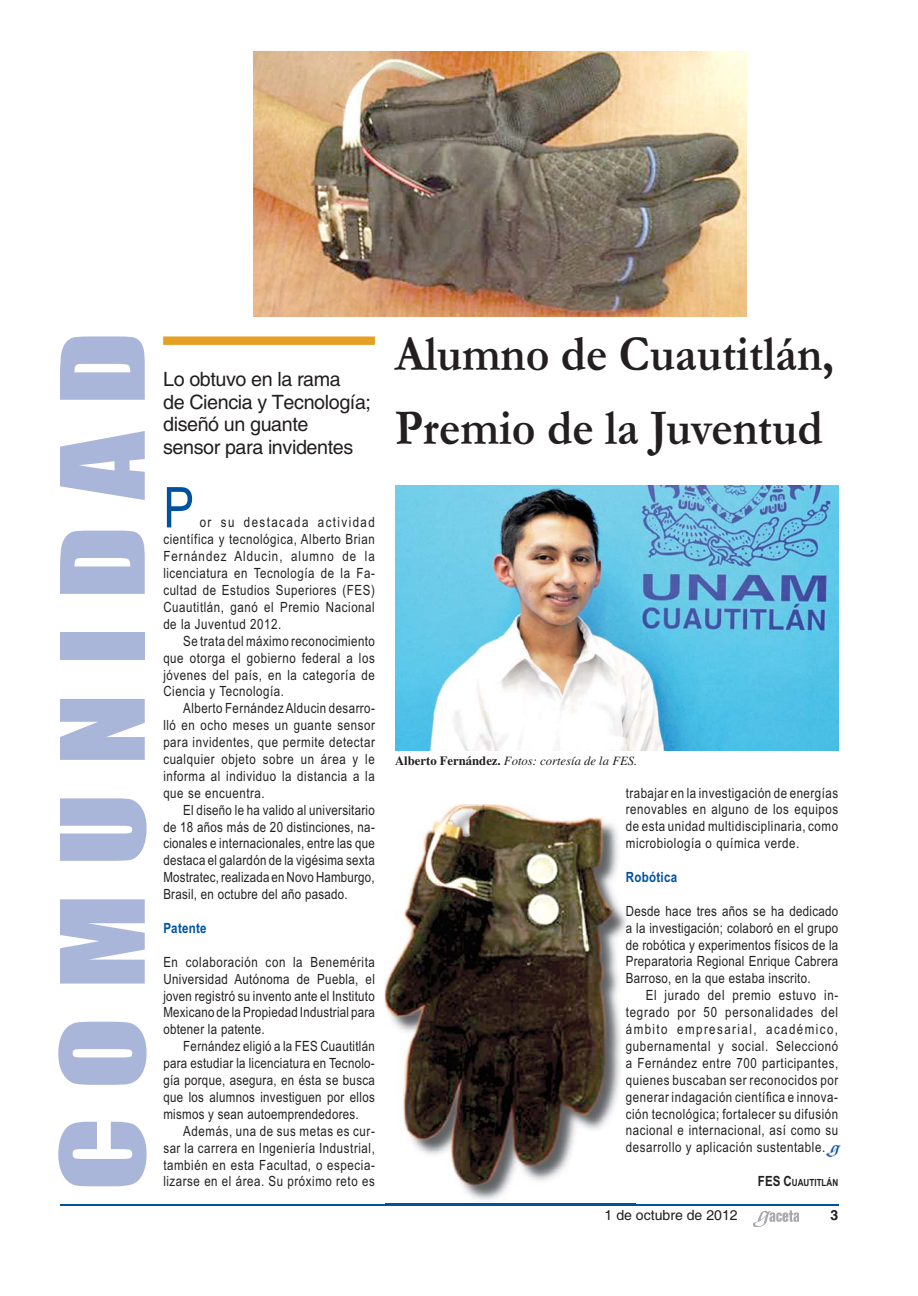
<style>
.page{position:relative;width:918px;height:1296px;background:#fff}
.page>*{position:absolute;margin:0;border:0;box-sizing:border-box;transform-origin:0 0}
.t1{font:107.1px "Impact";letter-spacing:.21em;color:#aab5da;scale:1.24 1}
.t2{font:56.25px "Arial Narrow";color:#00529f}
.t3{font:700 50.7px/74.6px "Garamond";color:#231f20;scale:.9 1}
.t4{font:19.65px/22.5px "Helvetica";letter-spacing:-.02em;color:#231f20}
.t5{font:14.1px/17px "Arial Narrow";letter-spacing:.04em;color:#231f20;text-align:justify}
.t6{font:14.1px "Helvetica";color:#231f20}
.t7{font:700 14.1px "Arial Narrow";letter-spacing:.02em;color:#00529f}
.t8{font:700 14.1px "Helvetica";color:#231f20}
.t9{font:italic 12.6px "Times";color:#231f20}
.t10{font:700 9.9px "Arial Narrow";color:#231f20}
.s1{font-weight:700;font-style:normal}
.s2{font-size:14.1px}
</style>
<div class="page">
<hr style="left:60px;top:1204px;width:778px;height:1px;background:#00529f">
<img style="left:753px;top:1210px;width:46px;height:17px">
<div style="left:163px;top:336px;width:212px;height:9px;background:#e4a025"></div>
<img style="left:827px;top:1145px;width:14px;height:11px">
<img style="left:385px;top:831px;width:251px;height:375px">
<img style="left:385px;top:1204px;width:251px;height:1px">
<svg style="left:626px;top:831px;width:10px;height:20px"></svg>
<svg style="left:627px;top:872px;width:9px;height:10px"></svg>
<svg style="left:627px;top:906px;width:9px;height:10px"></svg>
<svg style="left:626px;top:923px;width:10px;height:13px"></svg>
<img style="left:626px;top:939px;width:10px;height:14px">
<svg style="left:627px;top:956px;width:9px;height:30px"></svg>
<svg style="left:626px;top:1007px;width:10px;height:81px"></svg>
<img style="left:626px;top:1091px;width:10px;height:14px">
<svg style="left:626px;top:1108px;width:10px;height:47px"></svg>
<img style="left:385px;top:806px;width:231px;height:383px">
<img style="left:253px;top:51px;width:493px;height:265px">
<img style="left:396px;top:485px;width:443px;height:266px">
<h1 class="t1" style="left:68px;top:1191px;width:694px;rotate:-90deg">COMUNIDAD</h1>
<h3 class="t4" style="left:163px;top:370px;width:209px">Lo obtuvo en la rama<br>de Ciencia y Tecnología; diseñó un guante<br>sensor para invidentes</h3>
<h2 class="t2" style="left:163px;top:487px;width:32px">P</h2>
<p class="t5" style="left:163px;top:515px;width:213px;text-indent:36px">or su destacada actividad científica y tecnológica, Alberto Brian Fernández Alducin, alumno de la licenciatura en Tecnología de la Fa&shy;cultad de Estudios Superiores (FES)<br>Cuautitlán, ganó el Premio Nacional de la Juventud 2012.</p>
<p class="t5" style="left:163px;top:634px;width:213px;text-indent:20px">Se trata del máximo reconocimiento que otorga el gobierno federal a los jóvenes del país, en la categoría de Ciencia y Tecnología.</p>
<p class="t5" style="left:163px;top:701px;width:213px;text-indent:20px">Alberto Fernández Alducin desarro&shy;lló en ocho meses un guante sensor para invidentes, que permite detectar cualquier objeto sobre un área y le informa al individuo la distancia a la que se encuentra.</p>
<p class="t5" style="left:163px;top:803px;width:213px;text-indent:20px">El diseño le ha valido al universitario de 18 años más de 20 distinciones, na&shy;cionales e internacionales, entre las que destaca el galardón de la vigésima sexta Mostratec, realizada en Novo Hamburgo, Brasil, en octubre del año pasado.</p>
<p class="t7" style="left:163px;top:923px;width:45px">Patente</p>
<p class="t5" style="left:163px;top:955px;width:213px">En colaboración con la Benemérita Universidad Autónoma de Puebla, el joven registró su invento ante el Instituto Mexicano de la Propiedad Industrial para obtener la patente.</p>
<p class="t5" style="left:163px;top:1039px;width:213px;text-indent:20px">Fernández eligió a la FES Cuautitlán para estudiar la licenciatura en Tecnolo&shy;gía porque, asegura, en ésta se busca que los alumnos investiguen por ellos mismos y sean autoemprendedores.</p>
<p class="t5" style="left:163px;top:1124px;width:213px;text-indent:20px">Además, una de sus metas es cur&shy;sar la carrera en Ingeniería Industrial, también en esta Facultad, o especia&shy;lizarse en el área. Su próximo reto es</p>
<h3 class="t3" style="left:395px;top:320px;width:489px">Alumno de Cuautitlán,<br>Premio de la Juventud</h3>
<p class="t9" style="left:395px;top:756px;width:244px"><span class="s1">Alberto Fernández.</span> Fotos: cortesía de la FES.</p>
<p class="t5" style="left:626px;top:785px;width:214px">trabajar en la investigación de energías renovables en alguno de los equipos deesta unidad multidisciplinaria, como microbiología o química verde.</p>
<p class="t7" style="left:626px;top:872px;width:53px">Robótica</p>
<p class="t5" style="left:626px;top:904px;width:214px">Desde hace tres años se ha dedicado a la investigación; colaboró en el grupo de robótica y experimentos físicos de la Preparatoria Regional Enrique Cabrera Barroso, en la que estaba inscrito.</p>
<p class="t5" style="left:626px;top:988px;width:214px;text-indent:20px">El jurado del premio estuvo in&shy;tegrado por 50 personalidades del ámbito empresarial, académico, gubernamental y social. Seleccionó a Fernández entre 700 participantes, quienes buscaban ser reconocidos por generar indagación científica e innova&shy;ción tecnológica; fortalecer su difusión nacional e internacional, así como su desarrollo y aplicación sustentable.</p>
<p class="t10" style="left:758px;top:1177px;width:82px"><span class="s2">FES C</span>UAUTITLÁN</p>
<p class="t6" style="left:605px;top:1210px;width:135px">1 de octubre de 2012</p>
<p class="t8" style="left:830px;top:1210px;width:9px">3</p>
</div>
